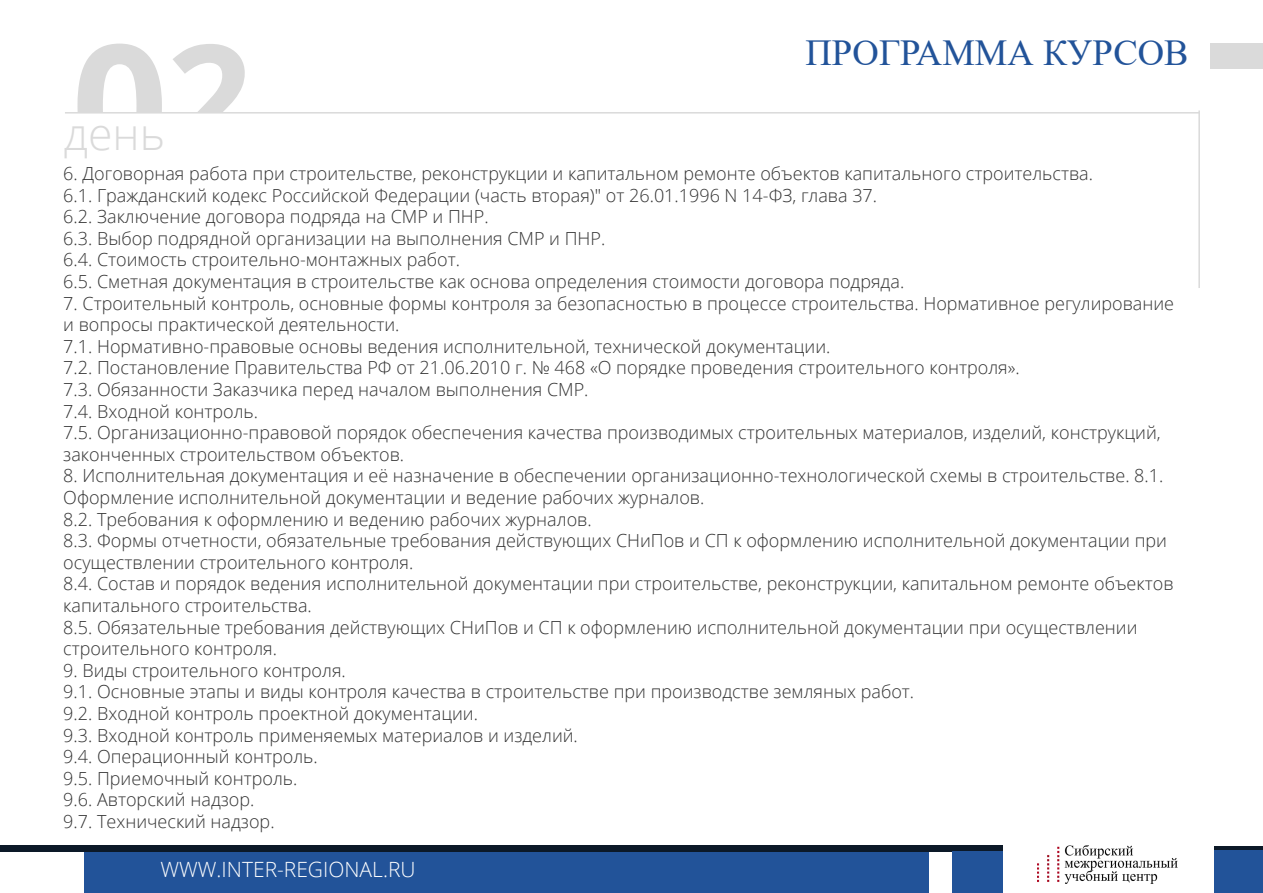
<style>
.page{position:relative;width:1263px;height:893px;background:#fff}
.page>*{position:absolute;margin:0;border:0;box-sizing:border-box;transform-origin:0 0}
.t1{font:300 44.55px "Open Sans";color:#dadada}
.t2{font:36.6px "Times New Roman";color:#225399}
.t3{font:300 21px "Open Sans";color:#fff}
.t4{font:300 18px/21.6px "Open Sans";color:#333}
</style>
<div class="page">
<img style="left:1037px;top:845px;width:140px;height:39px">
<div style="left:84px;top:852px;width:845px;height:41px;background:#225399"></div>
<div style="left:0;top:845px;width:1002px;height:7px;background:#0c1928"></div>
<div style="left:952px;top:852px;width:50px;height:41px;background:#225399"></div>
<div style="left:1214px;top:846px;width:49px;height:6px;background:#0c1928"></div>
<div style="left:1214px;top:850px;width:49px;height:43px;background:#225399"></div>
<hr style="left:1198px;top:110px;width:2px;height:178px;background:#dadada">
<svg style="left:77px;top:44px;width:85px;height:68px"></svg>
<hr style="left:65px;top:112px;width:1134px;height:2px;background:#dadada">
<svg style="left:173px;top:44px;width:72px;height:68px"></svg>
<div style="left:1210px;top:43px;width:53px;height:25px;background:#dadada"></div>
<h1 class="t1" style="left:64px;top:103px;width:103px">день</h1>
<h2 class="t2" style="left:805px;top:27px;width:385px">ПРОГРАММА КУРСОВ</h2>
<p class="t4" style="left:63px;top:162px;width:1031px">6. Договорная работа при строительстве, реконструкции и капитальном ремонте объектов капитального строительства.<br>6.1. Гражданский кодекс Российской Федерации (часть вторая)" от 26.01.1996 N 14-ФЗ, глава 37.<br>6.2. Заключение договора подряда на СМР и ПНР.<br>6.3. Выбор подрядной организации на выполнения СМР и ПНР.<br>6.4. Стоимость строительно-монтажных работ.<br>6.5. Сметная документация в строительстве как основа определения стоимости договора подряда.</p>
<p class="t4" style="left:63px;top:292px;width:1112px">7. Строительный контроль, основные формы контроля за безопасностью в процессе строительства. Нормативное регулирование и вопросы практической деятельности.<br>7.1. Нормативно-правовые основы ведения исполнительной, технической документации.<br>7.2. Постановление Правительства РФ от 21.06.2010 г. № 468 «О порядке проведения строительного контроля».<br>7.3. Обязанности Заказчика перед началом выполнения СМР.<br>7.4. Входной контроль.<br>7.5. Организационно-правовой порядок обеспечения качества производимых строительных материалов, изделий, конструкций, законченных строительством объектов.</p>
<p class="t4" style="left:63px;top:465px;width:1112px">8. Исполнительная документация и её назначение в обеспечении организационно-технологической схемы в строительстве. 8.1.<br>Оформление исполнительной документации и ведение рабочих журналов.<br>8.2. Требования к оформлению и ведению рабочих журналов.<br>8.3. Формы отчетности, обязательные требования действующих СНиПов и СП к оформлению исполнительной документации при осуществлении строительного контроля.<br>8.4. Состав и порядок ведения исполнительной документации при строительстве, реконструкции, капитальном ремонте объектов капитального строительства.<br>8.5. Обязательные требования действующих СНиПов и СП к оформлению исполнительной документации при осуществлении строительного контроля.</p>
<p class="t4" style="left:63px;top:659px;width:852px">9. Виды строительного контроля.<br>9.1. Основные этапы и виды контроля качества в строительстве при производстве земляных работ.<br>9.2. Входной контроль проектной документации.<br>9.3. Входной контроль применяемых материалов и изделий.<br>9.4. Операционный контроль.<br>9.5. Приемочный контроль.<br>9.6. Авторский надзор.<br>9.7. Технический надзор.</p>
<p class="t3" style="left:160px;top:855px;width:257px">WWW.INTER-REGIONAL.RU</p>
</div>
